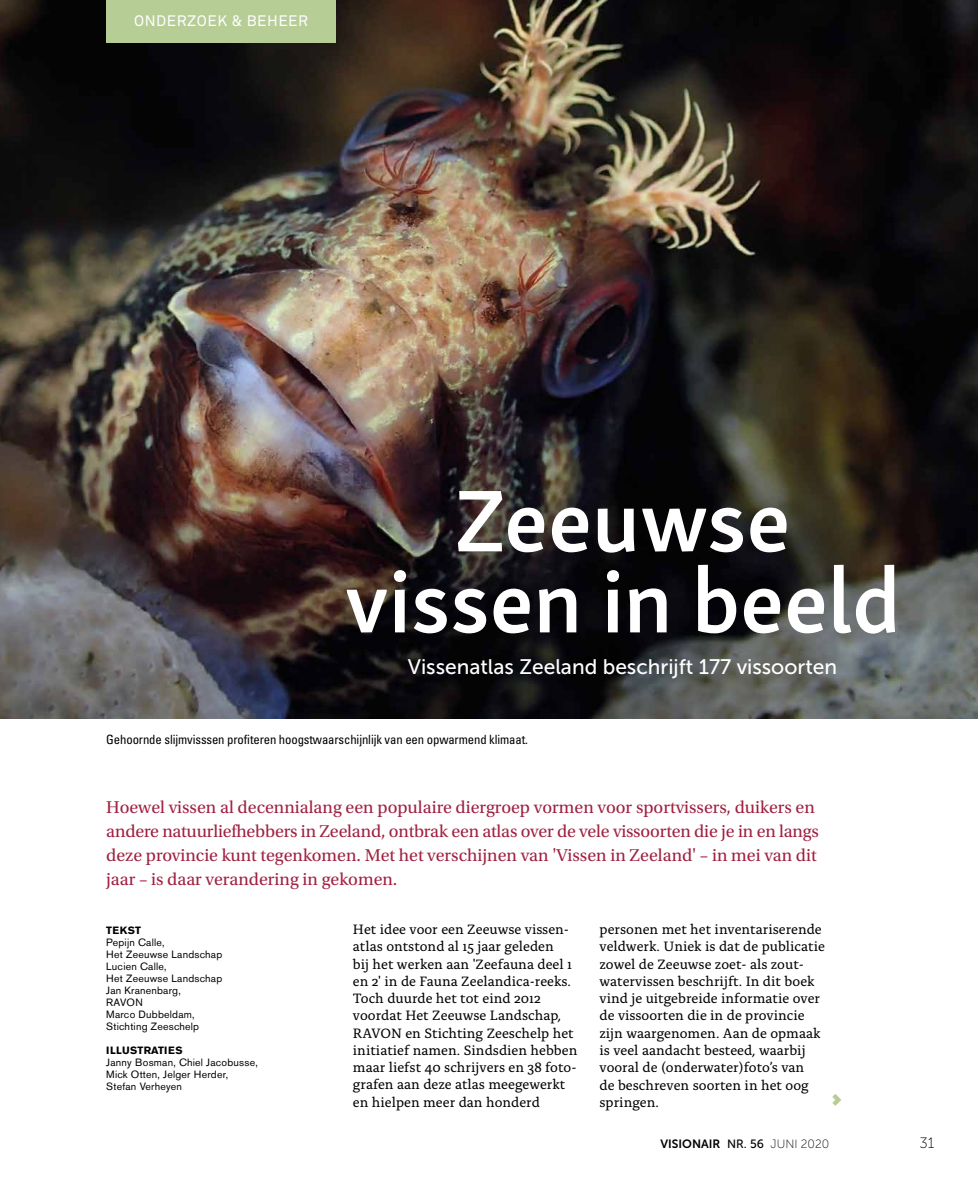
<style>
.page{position:relative;width:978px;height:1191px;background:#fff}
.page>*{position:absolute;margin:0;border:0;box-sizing:border-box;transform-origin:0 0}
.t1{font:600 90px/81px "Skolar Sans";letter-spacing:-.01em;color:#fff;text-align:center}
.t2{font:21px "Museo Sans 500";color:#fff}
.t3{font:18px/24px "Utopia Std";color:#a02142}
.t4{font:15px "Akkurat";letter-spacing:.035em;color:#fff}
.t5{font:15px "Museo Sans 100";color:#000}
.t6{font:14.25px/17.2px "Alda OTCEV";color:#000}
.t7{font:condensed 12.75px "Univers LT Std";letter-spacing:-.01em;color:#000}
.t8{font:12px "Museo Sans 700";color:#000}
.t9{font:10.5px/12px "Akzidenz Grotesk BE";letter-spacing:.02em;color:#000}
.t10{font:700 10.5px "Akzidenz Grotesk BE";letter-spacing:.02em;color:#000}
.s1{font-family:"Museo Sans 500"}
.s2{font-family:"Museo Sans 100"}
</style>
<div class="page">
<img style="left:0;top:0;width:978px;height:719px">
<div style="left:106px;top:0;width:230px;height:43px;background:#b7cd96"></div>
<svg style="left:832px;top:1094px;width:9px;height:11px"></svg>
<p class="t4" style="left:134px;top:12px;width:175px">ONDERZOEK &amp; BEHEER</p>
<h1 class="t1" style="left:344px;top:472px;width:558px">Zeeuwse vissen in beeld</h1>
<h2 class="t2" style="left:408px;top:655px;width:431px">Vissenatlas Zeeland beschrijft 177 vissoorten</h2>
<p class="t7" style="left:106px;top:731px;width:423px">Gehoornde slijmvisssen profiteren hoogstwaarschijnlijk van een opwarmend klimaat.</p>
<p class="t3" style="left:106px;top:795px;width:714px">Hoewel vissen al decennialang een populaire diergroep vormen voor sportvissers, duikers en andere natuurliefhebbers in Zeeland, ontbrak een atlas over de vele vissoorten die je in en langs deze provincie kunt tegenkomen. Met het verschijnen van 'Vissen in Zeeland' – in mei van dit jaar – is daar verandering in gekomen.</p>
<p class="t6" style="left:353px;top:919px;width:226px">Het idee voor een Zeeuwse vissen&shy;atlas ontstond al 15 jaar geleden<br>bij het werken aan 'Zeefauna deel 1 en 2' in de Fauna Zeelandica-reeks.<br>Toch duurde het tot eind 2012 voordat Het Zeeuwse Landschap,<br>RAVON en Stichting Zeeschelp het initiatief namen. Sindsdien hebben maar liefst 40 schrijvers en 38 foto&shy;grafen aan deze atlas meegewerkt en hielpen meer dan honderd</p>
<p class="t6" style="left:600px;top:919px;width:227px">personen met het inventariserende veldwerk. Uniek is dat de publicatie zowel de Zeeuwse zoet- als zout&shy;watervissen beschrijft. In dit boek vind je uitgebreide informatie over de vissoorten die in de provincie zijn waargenomen. Aan de opmaak is veel aandacht besteed, waarbij vooral de (onderwater)foto’s van<br>de beschreven soorten in het oog springen.</p>
<p class="t10" style="left:106px;top:924px;width:36px">TEKST</p>
<p class="t9" style="left:106px;top:936px;width:117px">Pepijn Calle,<br>Het Zeeuwse Landschap<br>Lucien Calle,<br>Het Zeeuwse Landschap<br>Jan Kranenbarg,<br>RAVON<br>Marco Dubbeldam,<br>Stichting Zeeschelp</p>
<p class="t10" style="left:106px;top:1044px;width:78px">ILLUSTRATIES</p>
<p class="t9" style="left:106px;top:1056px;width:153px">Janny Bosman, Chiel Jacobusse,<br>Mick Otten, Jelger Herder,<br>Stefan Verheyen</p>
<p class="t8" style="left:661px;top:1137px;width:170px">VISIONAIR <span class="s1">NR. 56</span> <span class="s2">JUNI 2020</span></p>
<p class="t5" style="left:919px;top:1135px;width:16px">31</p>
</div>
